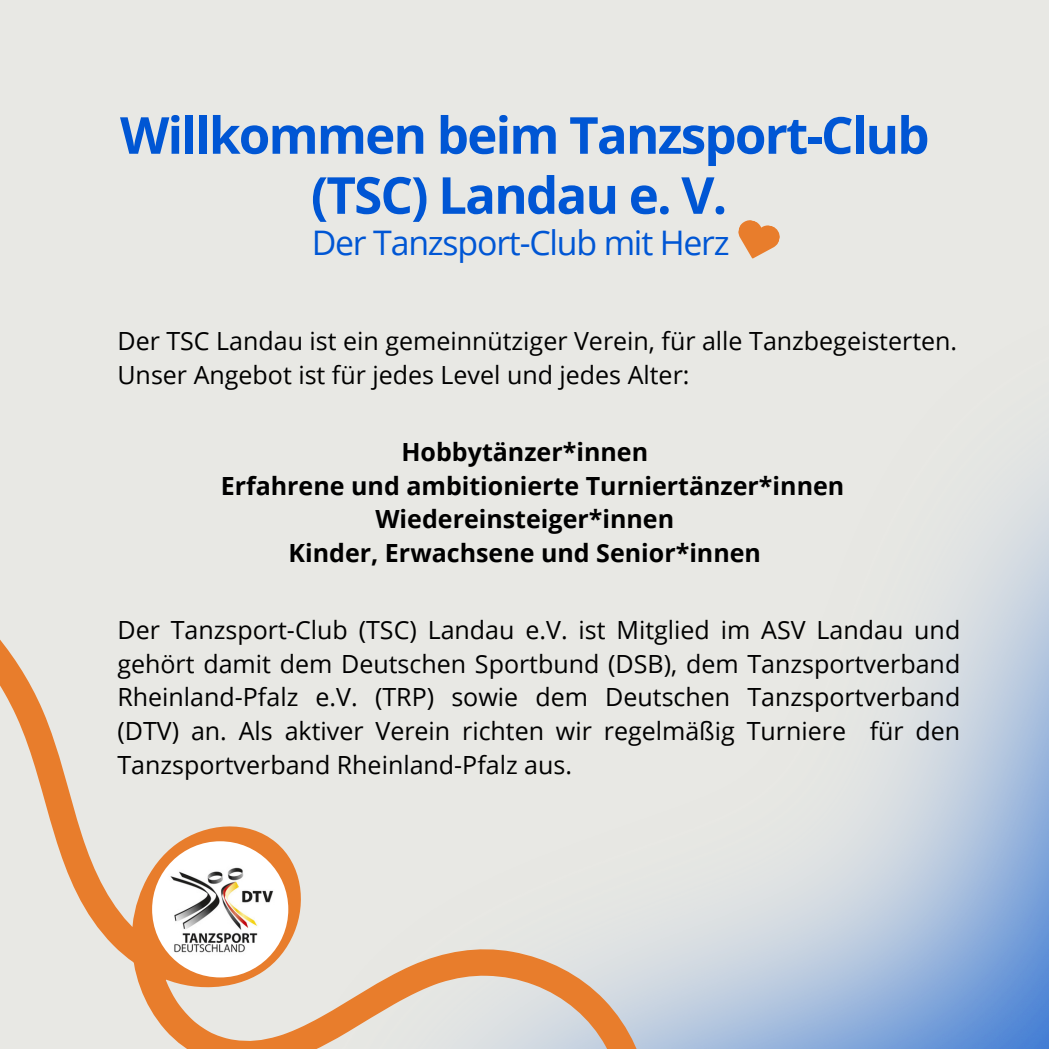
<style>
.page{position:relative;width:1049px;height:1049px;background:#fff}
.page>*{position:absolute;margin:0;border:0;box-sizing:border-box;transform-origin:0 0}
.t1{font:700 51px/60px "Open Sans";letter-spacing:-.035em;color:#0056d4;text-align:center}
.t2{font:33.75px "Open Sans";letter-spacing:-.035em;color:#0056d4}
.t3{font:25px/33.8px "Open Sans";color:#000;text-align:justify}
.t4{font:700 25px "Open Sans";color:#000}
</style>
<div class="page">
<div style="left:0;top:0;width:1048px;height:1048px;background:#e8e8e4"></div>
<img style="left:685px;top:476px;width:363px;height:572px">
<svg style="left:0;top:639px;width:685px;height:409px"></svg>
<svg style="left:146px;top:911px;width:36px;height:55px"></svg>
<div style="left:152px;top:841px;width:136px;height:136px;background:#fff;border-radius:50%"></div>
<img style="left:162px;top:858px;width:116px;height:101px">
<svg style="left:738px;top:220px;width:42px;height:39px"></svg>
<p class="t1" style="left:120px;top:104px;width:810px">Willkommen beim Tanzsport-Club (TSC) Landau e. V.</p>
<p class="t2" style="left:311px;top:219px;width:419px">Der Tanzsport-Club mit Herz</p>
<p class="t3" style="left:117px;top:324px;width:841px">Der TSC Landau ist ein gemeinnütziger Verein, für alle Tanzbegeisterten.</p>
<p class="t3" style="left:117px;top:357px;width:573px">Unser Angebot ist für jedes Level und jedes Alter:</p>
<p class="t4" style="left:401px;top:434px;width:248px">Hobbytänzer*innen</p>
<p class="t4" style="left:221px;top:468px;width:625px">Erfahrene und ambitionierte Turniertänzer*innen</p>
<p class="t4" style="left:375px;top:501px;width:300px">Wiedereinsteiger*innen</p>
<p class="t4" style="left:288px;top:535px;width:474px">Kinder, Erwachsene und Senior*innen</p>
<h1 class="t3" style="left:117px;top:612px;width:844px">Der Tanzsport-Club (TSC) Landau e.V. ist Mitglied im ASV Landau und gehört damit dem Deutschen Sportbund (DSB), dem Tanzsportverband Rheinland-Pfalz e.V. (TRP) sowie dem Deutschen Tanzsportverband (DTV) an. Als aktiver Verein richten wir regelmäßig Turniere für den Tanzsportverband Rheinland-Pfalz aus.</h1>
</div>
